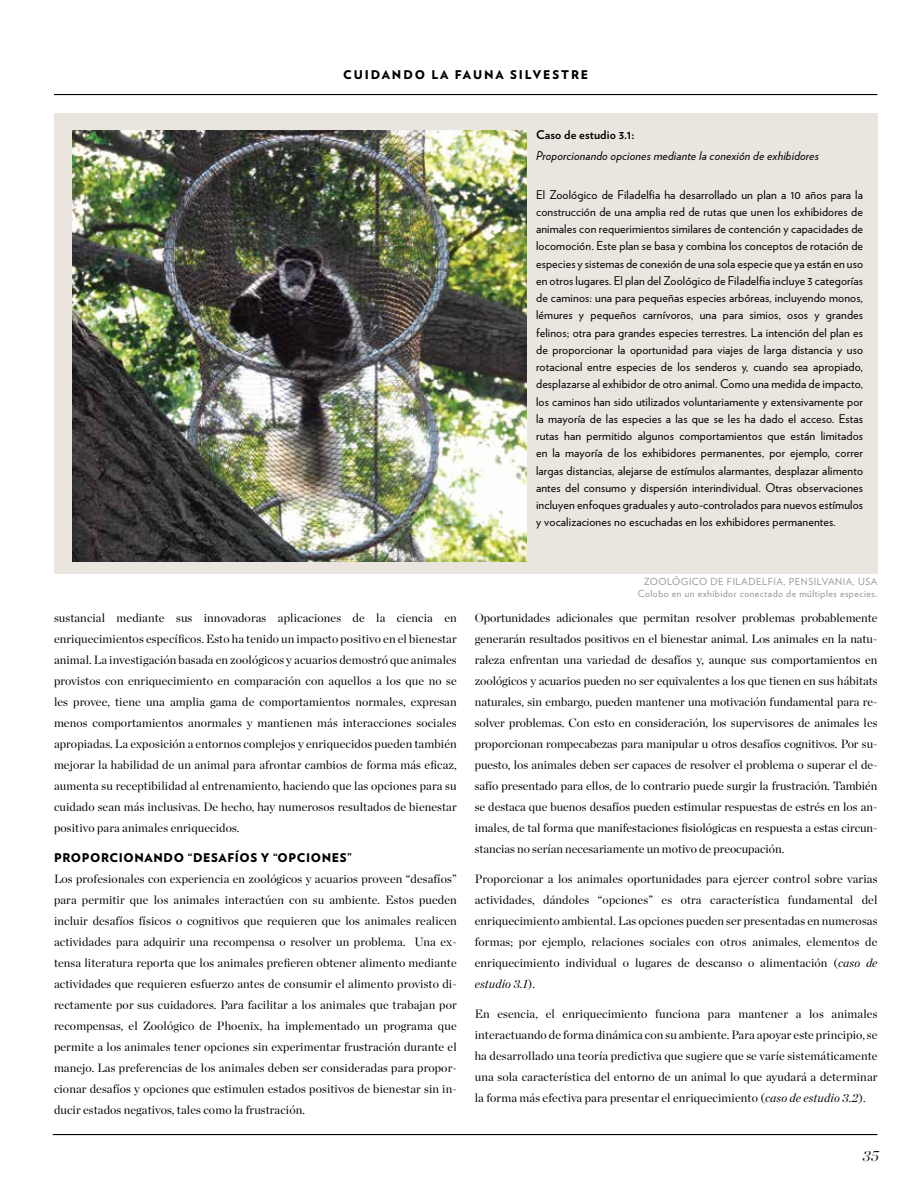
<style>
.page{position:relative;width:918px;height:1188px;background:#fff}
.page>*{position:absolute;margin:0;border:0;box-sizing:border-box;transform-origin:0 0}
.t1{font:italic 300 15px "Chronicle Display";color:#000}
.t2{font:12px/21px "Chronicle Display";letter-spacing:.01em;color:#000;text-align:justify}
.t3{font:12px/17.2px "Verlag";letter-spacing:.01em;color:#000;text-align:justify}
.t4{font:italic 12px "Verlag";letter-spacing:.01em;color:#000}
.t5{font:900 12px "Verlag";letter-spacing:.05em;color:#000}
.t6{font:900 12px "Verlag";letter-spacing:.16em;color:#000}
.t7{font:700 12px "Verlag";letter-spacing:.01em;color:#000}
.t8{font:9.75px/12px "Verlag";letter-spacing:.05em;color:#939598;text-align:right}
.s1{font-style:italic}
</style>
<div class="page">
<hr style="left:54px;top:94px;width:824px;height:1px;background:#000">
<hr style="left:53px;top:1134px;width:825px;height:1px;background:#000">
<div style="left:54px;top:113px;width:824px;height:460px;background:#eae6df"></div>
<img style="left:72px;top:130px;width:454px;height:432px">
<p class="t6" style="left:343px;top:67px;width:247px">CUIDANDO LA FAUNA SILVESTRE</p>
<p class="t7" style="left:536px;top:128px;width:100px">Caso de estudio 3.1:</p>
<p class="t4" style="left:536px;top:149px;width:284px">Proporcionando opciones mediante la conexión de exhibidores</p>
<p class="t3" style="left:536px;top:186px;width:329px">El Zoológico de Filadelfia ha desarrollado un plan a 10 años para la construcción de una amplia red de rutas que unen los exhibidores de animales con requerimientos similares de contención y capacidades de locomoción. Este plan se basa y combina los conceptos de rotación de especies y sistemas de conexión de una sola especie que ya están en uso en otros lugares. El plan del Zoológico de Filadelfia incluye 3 categorías de caminos: una para pequeñas especies arbóreas, incluyendo monos, lémures y pequeños carnívoros, una para simios, osos y grandes felinos; otra para grandes especies terrestres. La intención del plan es de proporcionar la oportunidad para viajes de larga distancia y uso rotacional entre especies de los senderos y, cuando sea apropiado, desplazarse al exhibidor de otro animal. Como una medida de impacto, los caminos han sido utilizados voluntariamente y extensivamente por la mayoría de las especies a las que se les ha dado el acceso. Estas rutas han permitido algunos comportamientos que están limitados en la mayoría de los exhibidores permanentes, por ejemplo, correr largas distancias, alejarse de estímulos alarmantes, desplazar alimento antes del consumo y dispersión interindividual. Otras observaciones incluyen enfoques graduales y auto-controlados para nuevos estímulos y vocalizaciones no escuchadas en los exhibidores permanentes.</p>
<p class="t2" style="left:54px;top:606px;width:404px">sustancial mediante sus innovadoras aplicaciones de la ciencia en enriquecimientos específicos. Esto ha tenido un impacto positivo en el bienestar animal. La investigación basada en zoológicos y acuarios demostró que animales provistos con enriquecimiento en comparación con aquellos a los que no se les provee, tiene una amplia gama de comportamientos normales, expresan menos comportamientos anormales y mantienen más interacciones sociales apropiadas. La exposición a entornos complejos y enriquecidos pueden también mejorar la habilidad de un animal para afrontar cambios de forma más eficaz, aumenta su receptibilidad al entrenamiento, haciendo que las opciones para su cuidado sean más inclusivas. De hecho, hay numerosos resultados de bienestar positivo para animales enriquecidos.</p>
<p class="t5" style="left:54px;top:850px;width:299px">PROPORCIONANDO “DESAFÍOS Y “OPCIONES”</p>
<p class="t2" style="left:54px;top:867px;width:404px">Los profesionales con experiencia en zoológicos y acuarios proveen “desafíos” para permitir que los animales interactúen con su ambiente. Estos pueden incluir desafíos físicos o cognitivos que requieren que los animales realicen actividades para adquirir una recompensa o resolver un problema. Una ex&shy;tensa literatura reporta que los animales prefieren obtener alimento mediante actividades que requieren esfuerzo antes de consumir el alimento provisto di&shy;rectamente por sus cuidadores. Para facilitar a los animales que trabajan por recompensas, el Zoológico de Phoenix, ha implementado un programa que permite a los animales tener opciones sin experimentar frustración durante el manejo. Las preferencias de los animales deben ser consideradas para propor&shy;cionar desafíos y opciones que estimulen estados positivos de bienestar sin in&shy;ducir estados negativos, tales como la frustración.</p>
<p class="t8" style="left:638px;top:576px;width:241px">ZOOLÓGICO DE FILADELFIA, PENSILVANIA, USA<br>Colobo en un exhibidor conectado de múltiples especies.</p>
<p class="t2" style="left:475px;top:606px;width:404px">Oportunidades adicionales que permitan resolver problemas probablemente generarán resultados positivos en el bienestar animal. Los animales en la natu&shy;raleza enfrentan una variedad de desafíos y, aunque sus comportamientos en zoológicos y acuarios pueden no ser equivalentes a los que tienen en sus hábitats naturales, sin embargo, pueden mantener una motivación fundamental para re&shy;solver problemas. Con esto en consideración, los supervisores de animales les proporcionan rompecabezas para manipular u otros desafíos cognitivos. Por su&shy;puesto, los animales deben ser capaces de resolver el problema o superar el de&shy;safío presentado para ellos, de lo contrario puede surgir la frustración. También se destaca que buenos desafíos pueden estimular respuestas de estrés en los an&shy;imales, de tal forma que manifestaciones fisiológicas en respuesta a estas circun&shy;stancias no serían necesariamente un motivo de preocupación.</p>
<p class="t2" style="left:475px;top:867px;width:404px">Proporcionar a los animales oportunidades para ejercer control sobre varias actividades, dándoles “opciones” es otra característica fundamental del enriquecimiento ambiental. Las opciones pueden ser presentadas en numerosas formas; por ejemplo, relaciones sociales con otros animales, elementos de enriquecimiento individual o lugares de descanso o alimentación (<span class="s1">caso de estudio 3.1</span>).</p>
<p class="t2" style="left:475px;top:1002px;width:404px">En esencia, el enriquecimiento funciona para mantener a los animales interactuando de forma dinámica con su ambiente. Para apoyar este principio, se ha desarrollado una teoría predictiva que sugiere que se varíe sistemáticamente una sola característica del entorno de un animal lo que ayudará a determinar la forma más efectiva para presentar el enriquecimiento (<span class="s1">caso de estudio 3.2</span>).</p>
<p class="t1" style="left:863px;top:1144px;width:18px">35</p>
</div>
